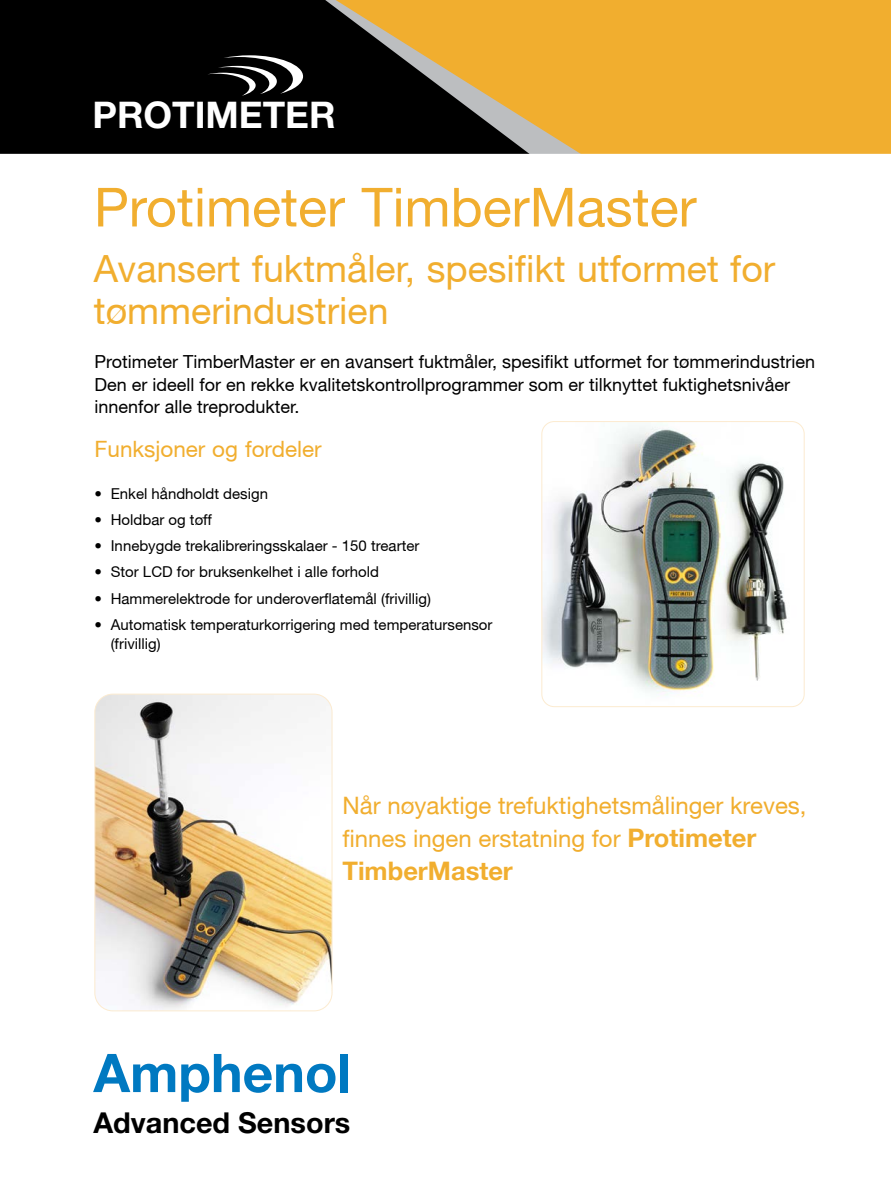
<style>
.page{position:relative;width:891px;height:1188px;background:#fff}
.page>*{position:absolute;margin:0;border:0;box-sizing:border-box;transform-origin:0 0}
.t1{font:54px "Helvetica Neue";color:#f1ae2f}
.t2{font:700 53.4px "Helvetica Neue LT Std";color:#0079c1}
.t3{font:37.5px/42px "Helvetica Neue";color:#f1ae2f}
.t4{font:700 36.75px "Helvetica Neue LT Std";color:#fff}
.t5{font:700 28.8px "Helvetica Neue LT Std";color:#000}
.t6{font:700 25.5px "Helvetica Neue";color:#f1ae2f}
.t7{font:24px/33px "Helvetica Neue";color:#f1ae2f}
.t8{font:22.5px "Helvetica Neue";color:#f1ae2f}
.t9{font:18px/22.5px "Helvetica Neue";color:#000}
.t10{font:15px/19.5px "Helvetica Neue";color:#000}
.s1{font-weight:700;font-size:25.5px}
</style>
<div class="page">
<img style="left:543px;top:423px;width:260px;height:283px">
<div style="left:541px;top:421px;width:264px;height:286px;border:1px solid #fcebd0;border-radius:12px"></div>
<img style="left:96px;top:694px;width:236px;height:317px">
<div style="left:94px;top:694px;width:238px;height:317px;border:1px solid #fcebd0;border-radius:18px"></div>
<div style="left:0;top:0;width:891px;height:155px;background:#000"></div>
<svg style="left:336px;top:0;width:555px;height:154px;fill:#f1ae2f"></svg>
<hr style="left:0;top:154px;width:891px;height:2px;background:#fff">
<svg style="left:208px;top:55px;width:95px;height:41px"></svg>
<h3 class="t4" style="left:92px;top:92px;width:245px">PROTIMETER</h3>
<h1 class="t1" style="left:94px;top:175px;width:604px">Protimeter TimberMaster</h1>
<h3 class="t3" style="left:94px;top:247px;width:683px">Avansert fuktmåler, spesifikt utformet for tømmerindustrien</h3>
<p class="t9" style="left:94px;top:350px;width:722px">Protimeter TimberMaster er en avansert fuktmåler, spesifikt utformet for tømmerindustrien<br>Den er ideell for en rekke kvalitetskontrollprogrammer som er tilknyttet fuktighetsnivåer innenfor alle treprodukter.</p>
<h3 class="t8" style="left:95px;top:435px;width:229px">Funksjoner og fordeler</h3>
<p class="t10" style="left:95px;top:483px;width:175px">• Enkel håndholdt design</p>
<p class="t10" style="left:95px;top:510px;width:119px">• Holdbar og tøff</p>
<p class="t10" style="left:95px;top:536px;width:326px">• Innebygde trekalibreringsskalaer - 150 trearter</p>
<p class="t10" style="left:95px;top:562px;width:286px">• Stor LCD for bruksenkelhet i alle forhold</p>
<p class="t10" style="left:95px;top:588px;width:338px">• Hammerelektrode for underoverflatemål (frivillig)</p>
<p class="t10" style="left:111px;top:615px;width:383px;text-indent:-16px">• Automatisk temperaturkorrigering med temperatursensor (frivillig)</p>
<h3 class="t7" style="left:342px;top:789px;width:466px">Når nøyaktige trefuktighetsmålinger kreves, finnes ingen erstatning for <span class="s1">Protimeter</span></h3>
<h3 class="t6" style="left:343px;top:855px;width:172px">TimberMaster</h3>
<h2 class="t2" style="left:93px;top:1040px;width:259px">Amphenol</h2>
<h3 class="t5" style="left:93px;top:1104px;width:258px">Advanced Sensors</h3>
</div>
